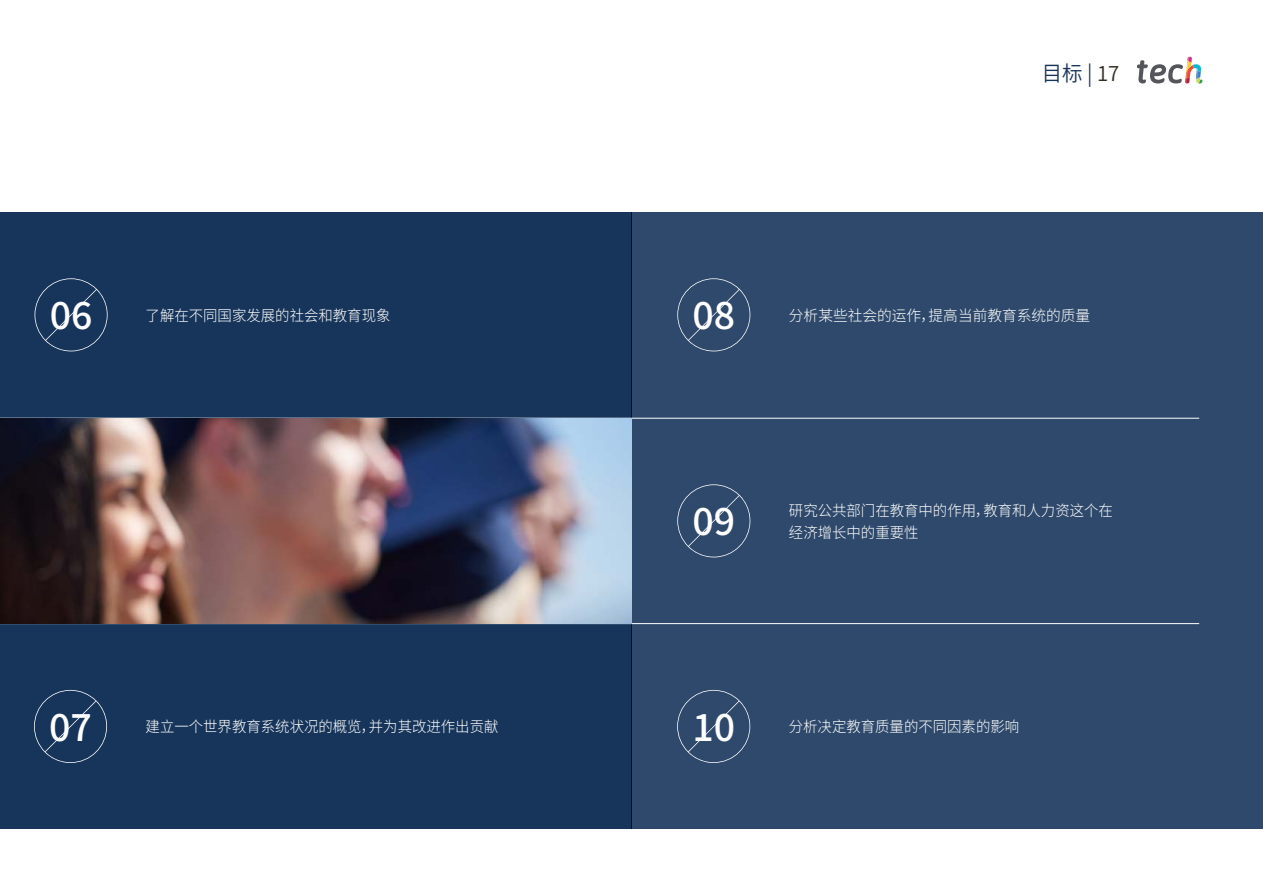
<style>
.page{position:relative;width:1263px;height:893px;background:#fff}
.page>*{position:absolute;margin:0;border:0;box-sizing:border-box;transform-origin:0 0}
.t1{font:500 37.5px "Source Han Sans CN";color:#fff}
.t2{font:21px "Source Han Sans CN";color:#1a355c}
.t3{font:300 15px/22.5px "Source Han Sans CN";color:#fff;scale:.96 1}
.t4{font:300 15px "Source Han Sans CN";color:#fff}
.s1{color:#312e20}
</style>
<div class="page">
<div style="left:0;top:213px;width:631px;height:616px;background:#17355b"></div>
<div style="left:631px;top:213px;width:632px;height:616px;background:#2e496b"></div>
<svg style="left:35px;top:278px;width:73px;height:73px"></svg>
<svg style="left:677px;top:484px;width:73px;height:73px"></svg>
<svg style="left:34px;top:690px;width:73px;height:73px"></svg>
<svg style="left:677px;top:690px;width:73px;height:73px"></svg>
<svg style="left:677px;top:278px;width:73px;height:73px"></svg>
<hr style="left:0;top:418px;width:1199px;height:1px;background:#fff">
<hr style="left:0;top:623px;width:1199px;height:1px;background:#fff">
<svg style="left:1137px;top:57px;width:65px;height:27px"></svg>
<img style="left:0;top:418px;width:631px;height:206px">
<h1 class="t1" style="left:50px;top:294px;width:44px">06</h1>
<p class="t3" style="left:146px;top:304px;width:257px">了解在不同国家发展的社会和教育现象</p>
<h2 class="t2" style="left:1042px;top:61px;width:79px">目标 | <span class="s1">17</span></h2>
<h1 class="t1" style="left:692px;top:294px;width:44px">08</h1>
<p class="t4" style="left:789px;top:307px;width:303px">分析某些社会的运作，提高当前教育系统的质量</p>
<h1 class="t1" style="left:692px;top:500px;width:44px">09</h1>
<p class="t3" style="left:789px;top:499px;width:339px">研究公共部门在教育中的作用，教育和人力资这个在经济增长中的重要性</p>
<h1 class="t1" style="left:49px;top:706px;width:44px">07</h1>
<h1 class="t1" style="left:692px;top:706px;width:44px">10</h1>
<p class="t3" style="left:146px;top:716px;width:369px">建立一个世界教育系统状况的概览，并为其改进作出贡献</p>
<p class="t3" style="left:789px;top:716px;width:242px">分析决定教育质量的不同因素的影响</p>
</div>
